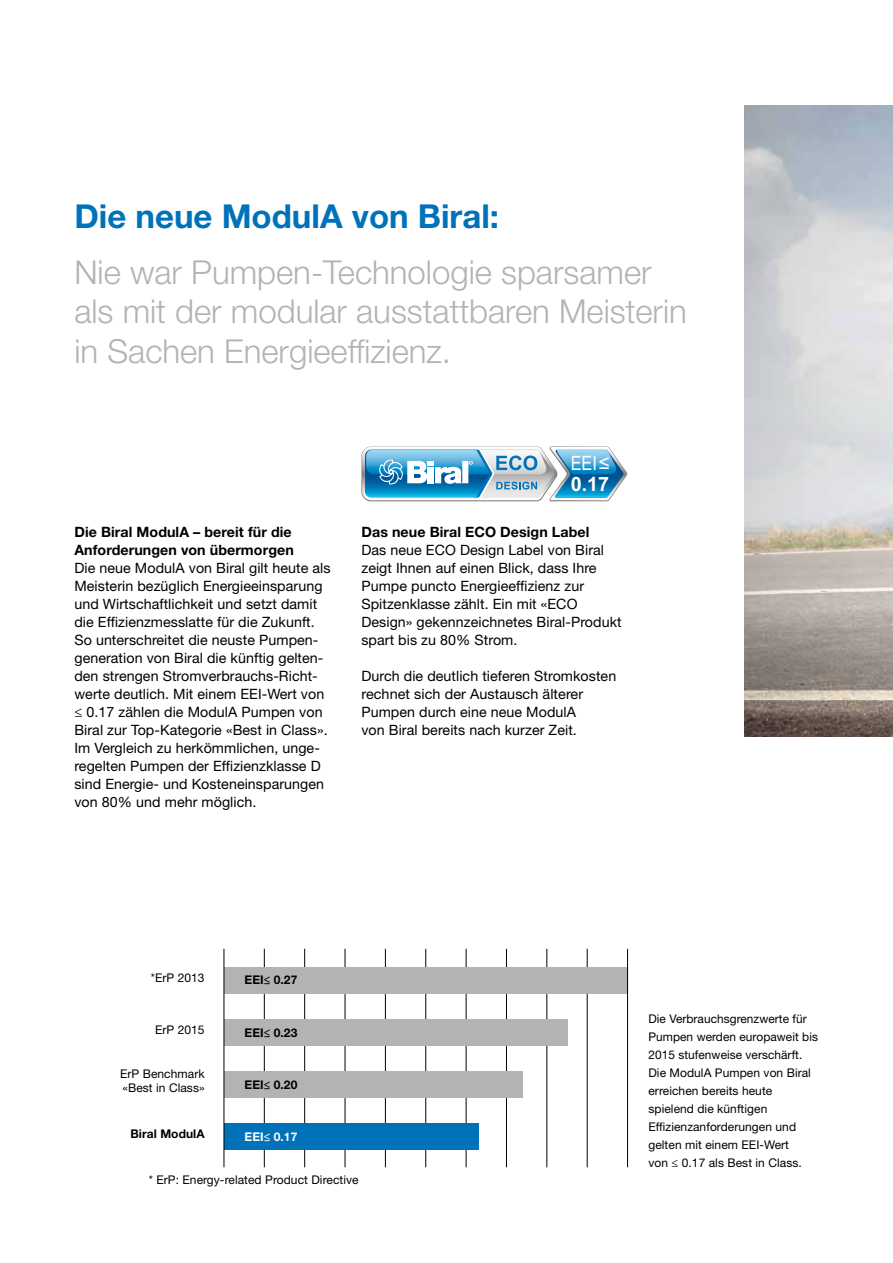
<style>
.page{position:relative;width:893px;height:1263px;background:#fff}
.page>*{position:absolute;margin:0;border:0;box-sizing:border-box;transform-origin:0 0}
.t1{font:300 33px/39.6px "Helvetica Neue LT Std";color:#b1b3b4}
.t2{font:700 33px "Helvetica Neue LT Std";color:#0072ba}
.t3{font:19.8px "Arial Narrow";color:#fff}
.t4{font:700 19.8px "Arial";color:#fff}
.t5{font:14.25px/18px "Helvetica Neue LT Std";letter-spacing:.005em;color:#000}
.t6{font:700 14.25px/18px "Helvetica Neue LT Std";letter-spacing:.005em;color:#000}
.t7{font:12px/18px "Helvetica Neue LT Std";letter-spacing:.005em;color:#000}
.t8{font:700 12px "Helvetica Neue LT Std";letter-spacing:.005em;color:#000}
.t9{font:700 12px "Helvetica Neue LT Std";color:#fff}
</style>
<div class="page">
<img style="left:744px;top:105px;width:149px;height:632px">
<svg style="left:361px;top:446px;width:266px;height:55px"></svg>
<hr style="left:264px;top:949px;width:1px;height:218px;background:#000">
<hr style="left:304px;top:949px;width:1px;height:218px;background:#000">
<hr style="left:345px;top:949px;width:1px;height:218px;background:#000">
<hr style="left:385px;top:949px;width:1px;height:218px;background:#000">
<hr style="left:425px;top:949px;width:1px;height:218px;background:#000">
<hr style="left:466px;top:949px;width:1px;height:218px;background:#000">
<hr style="left:506px;top:949px;width:1px;height:218px;background:#000">
<hr style="left:547px;top:949px;width:1px;height:218px;background:#000">
<hr style="left:587px;top:949px;width:1px;height:218px;background:#000">
<div style="left:224px;top:1019px;width:344px;height:27px;background:#b1b3b4"></div>
<div style="left:224px;top:1071px;width:299px;height:27px;background:#b1b3b4"></div>
<div style="left:224px;top:1123px;width:254px;height:27px;background:#0072ba"></div>
<div style="left:224px;top:967px;width:404px;height:26px;background:#b1b3b4"></div>
<hr style="left:627px;top:949px;width:1px;height:218px;background:#000">
<hr style="left:224px;top:949px;width:1px;height:218px;background:#000">
<h1 class="t2" style="left:74px;top:195px;width:426px">Die neue ModulA von Biral:</h1>
<h1 class="t1" style="left:74px;top:251px;width:614px">Nie war Pumpen-Technologie sparsamer als mit der modular ausstattbaren Meisterin in Sachen Energieeffizienz.</h1>
<p class="t6" style="left:74px;top:523px;width:221px">Die Biral ModulA – bereit für die<br>Anforderungen von übermorgen</p>
<p class="t5" style="left:74px;top:559px;width:258px">Die neue ModulA von Biral gilt heute als Meisterin bezüglich Energieeinsparung und Wirtschaftlichkeit und setzt damit die Effizienzmesslatte für die Zukunft.<br>So unterschreitet die neuste Pumpen&shy;generation von Biral die künftig gelten&shy;den strengen Stromverbrauchs-Richt&shy;werte deutlich. Mit einem EEI-Wert von ≤ 0.17 zählen die ModulA Pumpen von Biral zur Top-Kategorie «Best in Class».<br>Im Vergleich zu herkömmlichen, unge&shy;regelten Pumpen der Effizienzklasse D sind Energie- und Kosteneinsparungen von 80% und mehr möglich.</p>
<h2 class="t3" style="left:571px;top:449px;width:40px">EEI ≤</h2>
<h2 class="t4" style="left:571px;top:471px;width:40px">0.17</h2>
<p class="t6" style="left:361px;top:523px;width:230px">Das neue Biral ECO Design Label</p>
<p class="t5" style="left:361px;top:541px;width:262px">Das neue ECO Design Label von Biral zeigt Ihnen auf einen Blick, dass Ihre Pumpe puncto Energieeffizienz zur Spitzenklasse zählt. Ein mit «ECO Design» gekennzeichnetes Biral-Produkt spart bis zu 80% Strom.</p>
<p class="t5" style="left:361px;top:667px;width:256px">Durch die deutlich tieferen Stromkosten rechnet sich der Austausch älterer Pumpen durch eine neue ModulA<br>von Biral bereits nach kurzer Zeit.</p>
<p class="t7" style="left:151px;top:968px;width:55px">*ErP 2013</p>
<p class="t8" style="left:244px;top:973px;width:54px">EEI≤ 0.27</p>
<p class="t7" style="left:155px;top:1021px;width:51px">ErP 2015</p>
<p class="t7" style="left:120px;top:1066px;width:86px;line-height:14.4px">ErP Benchmark «Best in Class»</p>
<p class="t8" style="left:130px;top:1126px;width:76px">Biral ModulA</p>
<p class="t7" style="left:149px;top:1170px;width:211px">* ErP: Energy-related Product Directive</p>
<p class="t8" style="left:244px;top:1025px;width:54px">EEI≤ 0.23</p>
<p class="t8" style="left:244px;top:1077px;width:54px">EEI≤ 0.20</p>
<p class="t9" style="left:244px;top:1129px;width:54px">EEI≤ 0.17</p>
<p class="t7" style="left:648px;top:1010px;width:171px">Die Verbrauchsgrenzwerte für<br>Pumpen werden europaweit bis<br>2015 stufenweise verschärft.<br>Die ModulA Pumpen von Biral erreichen bereits heute spielend die künftigen<br>Effizienzanforderungen und gelten mit einem EEI-Wert<br>von ≤ 0.17 als Best in Class.</p>
</div>
